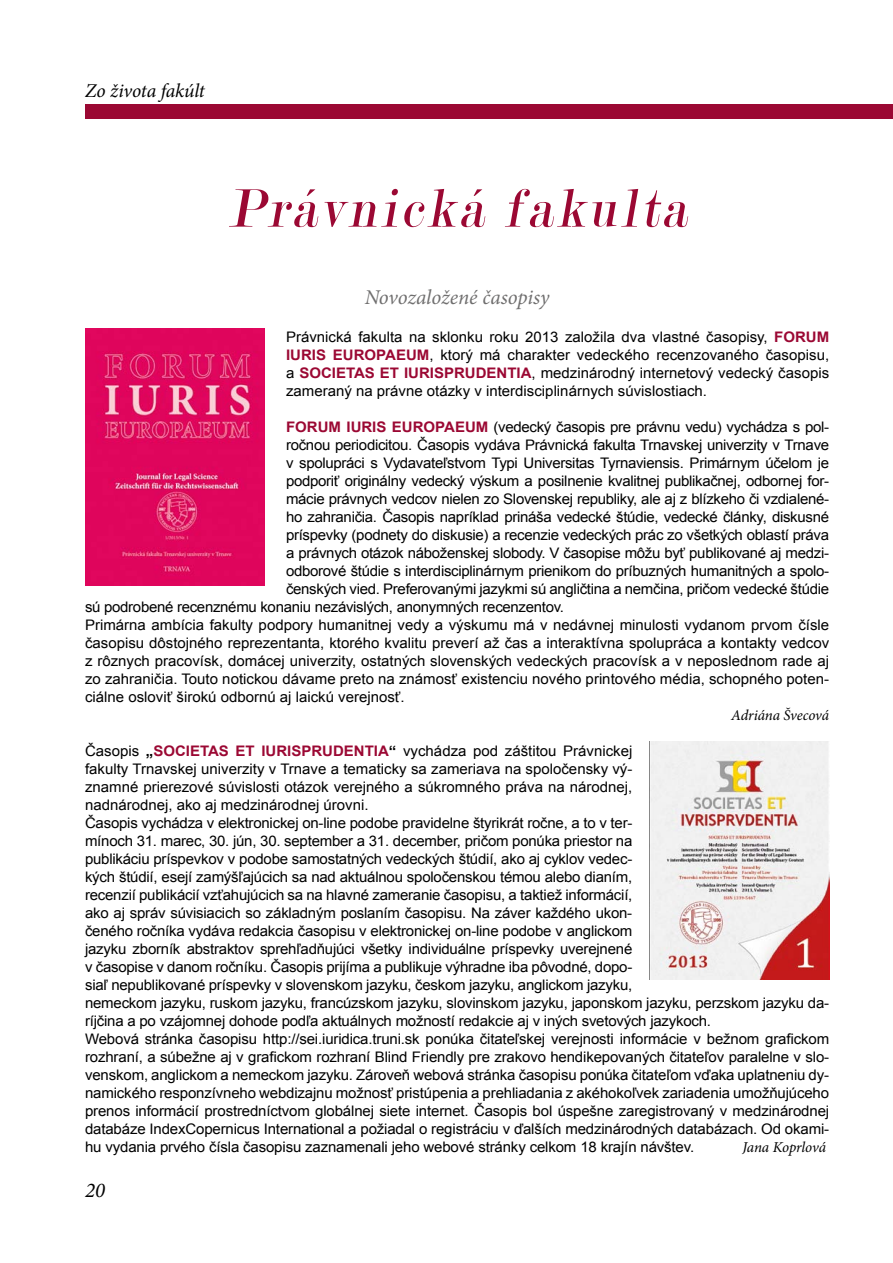
<style>
.page{position:relative;width:893px;height:1263px;background:#fff}
.page>*{position:absolute;margin:0;border:0;box-sizing:border-box;transform-origin:0 0}
.t1{font:italic 57.75px "Modern";color:#9b0833;scale:.93 1}
.t2{font:italic 21px "Minion Pro";letter-spacing:-.005em;color:#706f6f}
.t3{font:italic 21px "Minion Pro";color:#000}
.t4{font:italic 19.5px "Minion Pro";letter-spacing:-.01em;color:#000}
.t5{font:italic 15px "Minion Pro";letter-spacing:-.01em;color:#000}
.t6{font:14.55px/18px "Arial";letter-spacing:-.015em;color:#000;text-align:justify}
.s1{font-weight:700;color:#9b0833}
.s2{font-weight:700}
</style>
<div class="page">
<div style="left:85px;top:104px;width:808px;height:15px;background:#9b0833"></div>
<img style="left:85px;top:328px;width:180px;height:257px">
<img style="left:649px;top:741px;width:180px;height:238px">
<h3 class="t4" style="left:85px;top:78px;width:121px">Zo života fakúlt</h3>
<h1 class="t1" style="left:228px;top:180px;width:506px">Právnická fakulta</h1>
<h2 class="t2" style="left:365px;top:283px;width:186px">Novozaložené časopisy</h2>
<p class="t6" style="left:286px;top:328px;width:545px">Právnická fakulta na sklonku roku 2013 založila dva vlastné časopisy, <span class="s1">FORUM IURIS EUROPAEUM</span>, ktorý má charakter vedeckého recenzovaného časopisu, a <span class="s1">SOCIETAS ET IURISPRUDENTIA</span>, medzinárodný internetový vedecký časopis zameraný na právne otázky v interdisciplinárnych súvislostiach.</p>
<p class="t6" style="left:286px;top:418px;width:545px"><span class="s1">FORUM IURIS EUROPAEUM</span> (vedecký časopis pre právnu vedu) vychádza s pol-</p>
<p class="t6" style="left:286px;top:436px;width:545px">ročnou periodicitou. Časopis vydáva Právnická fakulta Trnavskej univerzity v Trnave</p>
<p class="t6" style="left:286px;top:454px;width:545px">v spolupráci s Vydavateľstvom Typi Universitas Tyrnaviensis. Primárnym účelom je</p>
<p class="t6" style="left:286px;top:472px;width:545px">podporiť originálny vedecký výskum a posilnenie kvalitnej publikačnej, odbornej for-</p>
<p class="t6" style="left:286px;top:490px;width:545px">mácie právnych vedcov nielen zo Slovenskej republiky, ale aj z blízkeho či vzdialené-</p>
<p class="t6" style="left:286px;top:508px;width:545px">ho zahraničia. Časopis napríklad prináša vedecké štúdie, vedecké články, diskusné</p>
<p class="t6" style="left:286px;top:526px;width:545px">príspevky (podnety do diskusie) a recenzie vedeckých prác zo všetkých oblastí práva</p>
<p class="t6" style="left:286px;top:544px;width:545px">a právnych otázok náboženskej slobody. V časopise môžu byť publikované aj medzi-</p>
<p class="t6" style="left:286px;top:562px;width:545px">odborové štúdie s interdisciplinárnym prienikom do príbuzných humanitných a spolo-</p>
<p class="t6" style="left:286px;top:580px;width:545px">čenských vied. Preferovanými jazykmi sú angličtina a nemčina, pričom vedecké štúdie</p>
<p class="t6" style="left:85px;top:598px;width:481px">sú podrobené recenznému konaniu nezávislých, anonymných recenzentov.</p>
<p class="t6" style="left:85px;top:616px;width:746px">Primárna ambícia fakulty podpory humanitnej vedy a výskumu má v nedávnej minulosti vydanom prvom čísle</p>
<p class="t6" style="left:85px;top:634px;width:746px">časopisu dôstojného reprezentanta, ktorého kvalitu preverí až čas a interaktívna spolupráca a kontakty vedcov</p>
<p class="t6" style="left:85px;top:652px;width:746px">z rôznych pracovísk, domácej univerzity, ostatných slovenských vedeckých pracovísk a v neposlednom rade aj</p>
<p class="t6" style="left:85px;top:670px;width:746px">zo zahraničia. Touto notickou dávame preto na známosť existenciu nového printového média, schopného poten-</p>
<p class="t6" style="left:85px;top:688px;width:321px">ciálne osloviť širokú odbornú aj laickú verejnosť.</p>
<p class="t5" style="left:731px;top:705px;width:100px">Adriána Švecová</p>
<p class="t6" style="left:85px;top:742px;width:746px;text-align:left">Časopis <span class="s2">„</span><span class="s1">SOCIETAS ET IURISPRUDENTIA</span><span class="s2">“</span> vychádza pod záštitou Právnickej<br>fakulty Trnavskej univerzity v Trnave a tematicky sa zameriava na spoločensky vý-<br>znamné prierezové súvislosti otázok verejného a súkromného práva na národnej,<br>nadnárodnej, ako aj medzinárodnej úrovni.<br>Časopis vychádza v elektronickej on-line podobe pravidelne štyrikrát ročne, a to v ter-<br>mínoch 31. marec, 30. jún, 30. september a 31. december, pričom ponúka priestor na<br>publikáciu príspevkov v podobe samostatných vedeckých štúdií, ako aj cyklov vedec-<br>kých štúdií, esejí zamýšľajúcich sa nad aktuálnou spoločenskou témou alebo dianím,<br>recenzií publikácií vzťahujúcich sa na hlavné zameranie časopisu, a taktiež informácií,<br>ako aj správ súvisiacich so základným poslaním časopisu. Na záver každého ukon-<br>čeného ročníka vydáva redakcia časopisu v elektronickej on-line podobe v anglickom<br>jazyku zborník abstraktov sprehľadňujúci všetky individuálne príspevky uverejnené<br>v časopise v danom ročníku. Časopis prijíma a publikuje výhradne iba pôvodné, dopo-<br>siaľ nepublikované príspevky v slovenskom jazyku, českom jazyku, anglickom jazyku,<br>nemeckom jazyku, ruskom jazyku, francúzskom jazyku, slovinskom jazyku, japonskom jazyku, perzskom jazyku da&shy;ríjčina a po vzájomnej dohode podľa aktuálnych možností redakcie aj v iných svetových jazykoch.<br>Webová stránka časopisu http://sei.iuridica.truni.sk ponúka čitateľskej verejnosti informácie v bežnom grafickom rozhraní, a súbežne aj v grafickom rozhraní Blind Friendly pre zrakovo hendikepovaných čitateľov paralelne v slo&shy;venskom, anglickom a nemeckom jazyku. Zároveň webová stránka časopisu ponúka čitateľom vďaka uplatneniu dy&shy;namického responzívneho webdizajnu možnosť pristúpenia a prehliadania z akéhokoľvek zariadenia umožňujúceho prenos informácií prostredníctvom globálnej siete internet. Časopis bol úspešne zaregistrovaný v medzinárodnej databáze IndexCopernicus International a požiadal o registráciu v ďalších medzinárodných databázach. Od okami&shy;hu vydania prvého čísla časopisu zaznamenali jeho webové stránky celkom 18 krajín návštev.</p>
<p class="t5" style="left:743px;top:1137px;width:85px">Jana Koprlová</p>
<h2 class="t3" style="left:85px;top:1176px;width:22px">20</h2>
</div>
